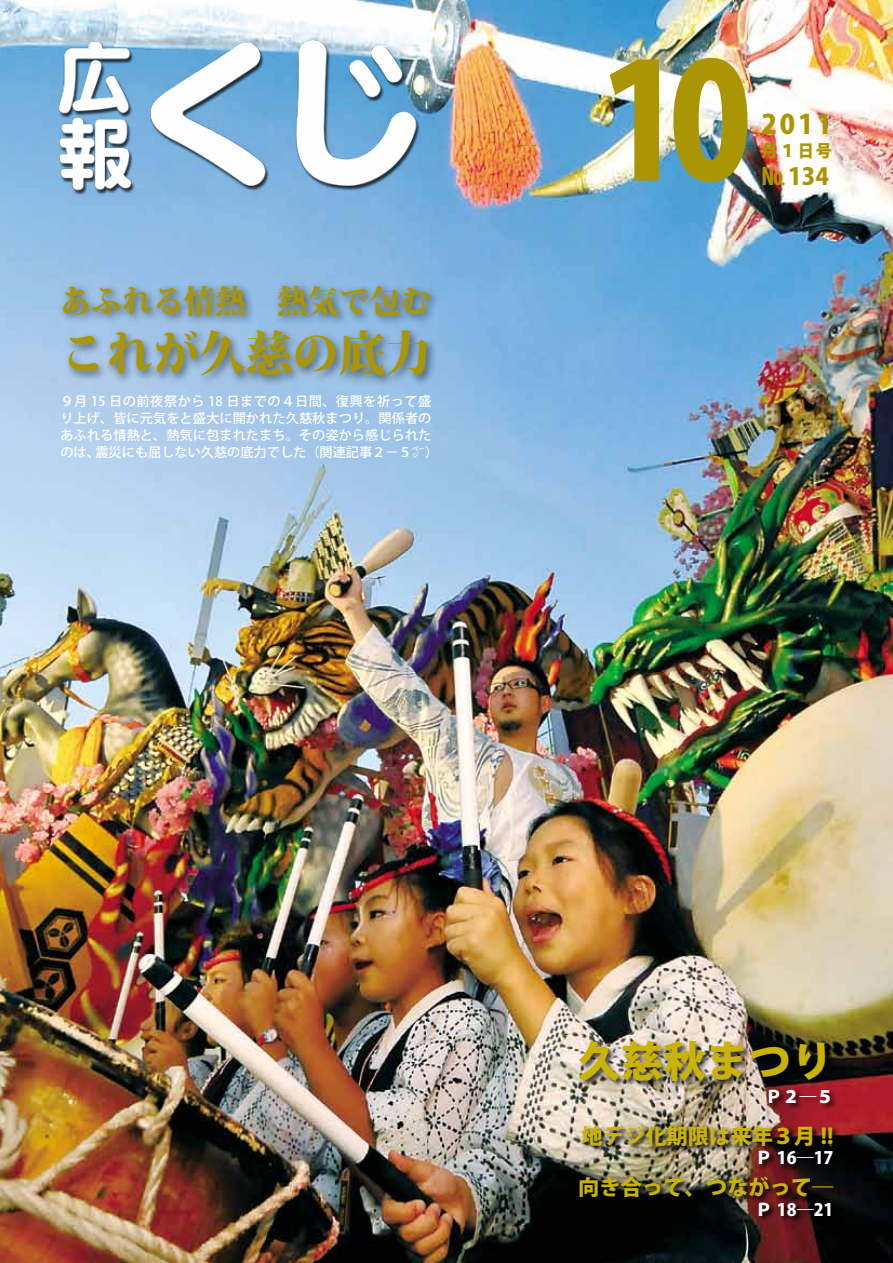
<style>
.page{position:relative;width:893px;height:1263px;background:#fff}
.page>*{position:absolute;margin:0;border:0;box-sizing:border-box;transform-origin:0 0}
.t1{font:800 159.45px "Koz Go Pro";color:#aa9604;scale:.9 1}
.t2{font:800 47.85px "Koz Min Pro";color:#aa9604}
.t3{font:800 42.45px "Koz Go Pro";color:#cab307}
.t4{font:800 31.95px "Koz Min Pro";color:#aa9604}
.t5{font:800 26.55px "Koz Go Pro";color:#aa9604}
.t6{font:800 23.4px "Koz Go Pro";color:#aa9604}
.t7{font:800 21.3px "Koz Go Pro";color:#cab307}
.t8{font:800 16.95px "Koz Go Pro";color:#fff}
.t9{font:800 16.95px "Koz Go Pro";color:#aa9604;scale:.95 1}
.t10{font:500 13.2px/17px "Koz Go Pro";letter-spacing:.005em;color:#fff}
</style>
<div class="page">
<img style="left:0;top:0;width:893px;height:1263px">
<div style="left:578px;top:1039px;width:259px;height:71px;background:#000;opacity:.7"></div>
<img style="left:578px;top:1124px;width:262px;height:99px">
<img style="left:53px;top:27px;width:387px;height:178px">
<div style="left:58px;top:280px;width:382px;height:107px;background:#000;opacity:.5"></div>
<h3 class="t4" style="left:60px;top:277px;width:373px">あふれる情熱　熱気で包む</h3>
<h2 class="t2" style="left:60px;top:318px;width:373px">これが久慈の底力</h2>
<p class="t10" style="left:60px;top:394px;width:379px">９月 15 日の前夜祭から 18 日までの４日間、復興を祈って盛り上げ、皆に元気をと盛大に開かれた久慈秋まつり。関係者のあふれる情熱と、熱気に包まれたまち。その姿から感じられたのは、震災にも屈しない久慈の底力でした（関連記事２－５㌻）</p>
<h1 class="t1" style="left:600px;top:18px;width:171px">10</h1>
<h3 class="t5" style="left:761px;top:107px;width:72px">2011</h3>
<p class="t9" style="left:761px;top:139px;width:76px">月１日号</p>
<h3 class="t6" style="left:761px;top:161px;width:69px">№ 134</h3>
<h3 class="t3" style="left:578px;top:1034px;width:257px">久慈秋まつり</h3>
<p class="t8" style="left:765px;top:1085px;width:70px">Ｐ２―５</p>
<h3 class="t7" style="left:582px;top:1122px;width:253px">地デジ化期限は来年３月 !!</h3>
<p class="t8" style="left:756px;top:1147px;width:79px">Ｐ 16―17</p>
<h3 class="t7" style="left:578px;top:1173px;width:257px">向き合って、つながって―</h3>
<p class="t8" style="left:756px;top:1198px;width:79px">Ｐ 18―21</p>
</div>
